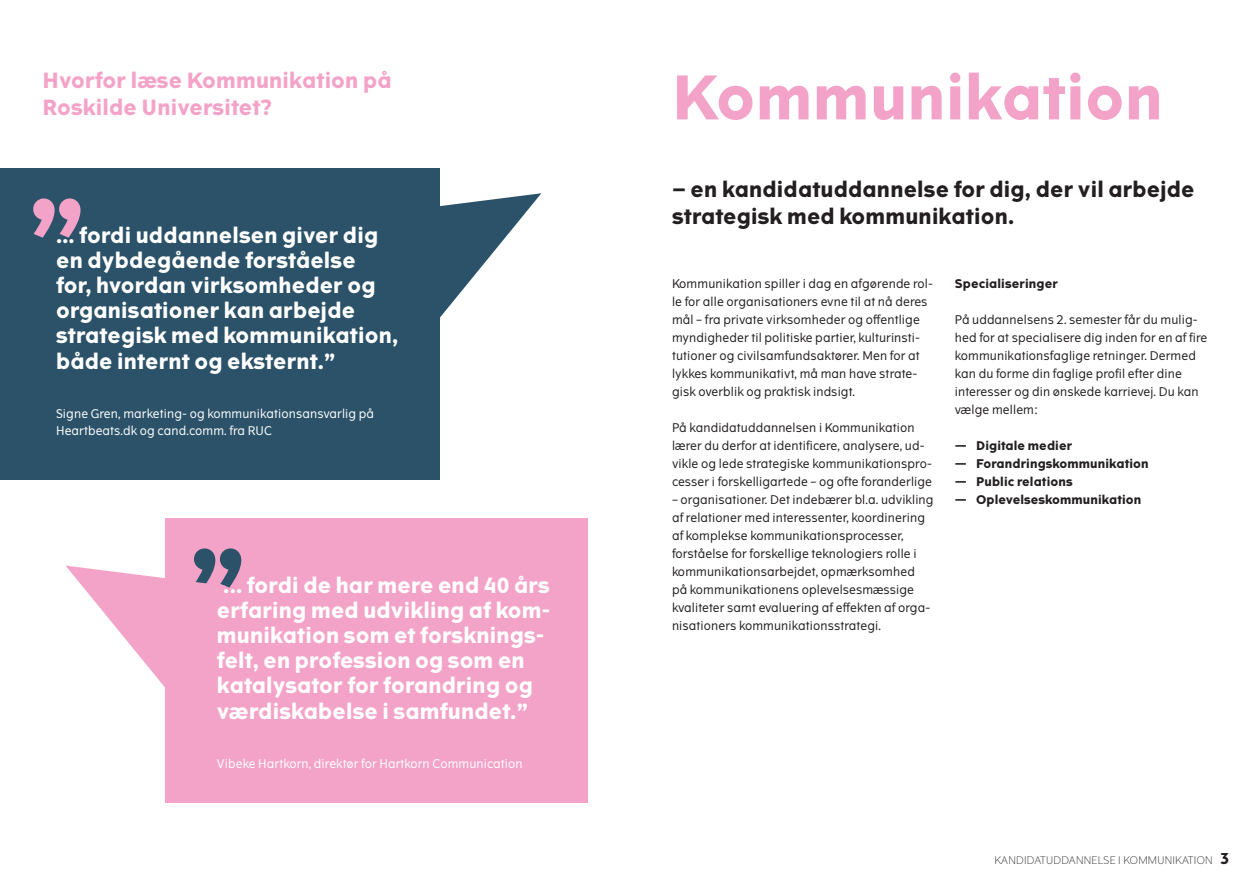
<style>
.page{position:relative;width:1259px;height:893px;background:#fff}
.page>*{position:absolute;margin:0;border:0;box-sizing:border-box;transform-origin:0 0}
.Citater{font:700 108px "The Wave";color:#f4a3c8}
.Citater-2{font:700 108px "The Wave";color:#2b5268}
.Heading_2_-_Bold_16_-_lysblå{font:700 60px "The Wave";letter-spacing:.01em;color:#f4a3c8}
.Citater-3{font:700 21px/25.2px "The Wave";letter-spacing:.01em;color:#fff}
.Heading_3_-_Bold_12{font:700 21px/27px "The Wave";letter-spacing:.01em;color:#231f20}
.Heading_2_-_Bold_16_-_lysblå-2{font:700 21px/27px "The Wave";letter-spacing:.01em;color:#f4a3c8}
.Brødtekst_Regular_8_12{font:12px/18px "The Wave";letter-spacing:.01em;color:#231f20}
.Citater-4{font:12px/16.5px "The Wave";letter-spacing:.01em;color:#fff}
.Brødtekst_Bold_8_12{font:700 12px "The Wave";letter-spacing:.01em;color:#231f20}
.t1{font:300 10.5px "The Wave";letter-spacing:.025em;color:#231f20}
.s1{font-weight:700;font-size:15px}
</style>
<div class="page">
<svg style="left:440px;top:193px;width:101px;height:125px"></svg>
<div style="left:0;top:168px;width:440px;height:312px;background:#2b5268"></div>
<div style="left:165px;top:518px;width:423px;height:285px;background:#f4a3c8"></div>
<svg style="left:66px;top:566px;width:99px;height:121px"></svg>
<p class="Heading_2_-_Bold_16_-_lysblå-2" style="left:43px;top:67px;width:350px">Hvorfor læse Kommunikation på<br>Roskilde Universitet?</p>
<p class="Citater" style="left:28px;top:170px;width:59px">”</p>
<p class="Citater-3" style="left:56px;top:223px;width:344px">… fordi uddannelsen giver dig en dybdegående forståelse<br>for, hvordan virksomheder og organisationer kan arbejde strategisk med kommunikation, både internt og eksternt.”</p>
<p class="Citater-4" style="left:56px;top:405px;width:319px">Signe Gren, marketing- og kommunikationsansvarlig på<br>Heartbeats.dk og cand.comm. fra RUC</p>
<p class="Citater-2" style="left:189px;top:520px;width:59px">”</p>
<p class="Citater-3" style="left:217px;top:573px;width:335px">.... fordi de har mere end 40 års erfaring med udvikling af kom&shy;munikation som et forsknings&shy;felt, en profession og som en katalysator for forandring og værdiskabelse i samfundet.”</p>
<p class="Citater-4" style="left:217px;top:755px;width:307px">Vibeke Hartkorn, direktør for Hartkorn Communication</p>
<p class="Heading_2_-_Bold_16_-_lysblå" style="left:672px;top:59px;width:492px">Kommunikation</p>
<p class="Heading_3_-_Bold_12" style="left:672px;top:176px;width:524px">– en kandidatuddannelse for dig, der vil arbejde strategisk med kommunikation.</p>
<p class="Brødtekst_Regular_8_12" style="left:672px;top:275px;width:262px">Kommunikation spiller i dag en afgørende rol&shy;le for alle organisationers evne til at nå deres mål – fra private virksomheder og offentlige myndigheder til politiske partier, kulturinsti&shy;tutioner og civilsamfundsaktører. Men for at lykkes kommunikativt, må man have strate&shy;gisk overblik og praktisk indsigt.</p>
<p class="Brødtekst_Regular_8_12" style="left:672px;top:419px;width:262px">På kandidatuddannelsen i Kommunikation lærer du derfor at identificere, analysere, ud&shy;vikle og lede strategiske kommunikationspro&shy;cesser i forskelligartede – og ofte foranderlige</p>
<p class="Brødtekst_Regular_8_12" style="left:672px;top:491px;width:263px">– organisationer. Det indebærer bl.a. udvikling af relationer med interessenter, koordinering af komplekse kommunikationsprocesser, forståelse for forskellige teknologiers rolle i kommunikationsarbejdet, opmærksomhed<br>på kommunikationens oplevelsesmæssige kvaliteter samt evaluering af effekten af orga&shy;nisationers kommunikationsstrategi.</p>
<p class="Brødtekst_Bold_8_12" style="left:955px;top:276px;width:104px">Specialiseringer</p>
<p class="Brødtekst_Regular_8_12" style="left:955px;top:311px;width:254px">På uddannelsens 2. semester får du mulig&shy;hed for at specialisere dig inden for en af fire kommunikationsfaglige retninger. Dermed kan du forme din faglige profil efter dine interesser og din ønskede karrievej. Du kan vælge mellem:</p>
<p class="Brødtekst_Bold_8_12" style="left:955px;top:438px;width:119px">— Digitale medier</p>
<p class="Brødtekst_Bold_8_12" style="left:955px;top:456px;width:195px">— Forandringskommunikation</p>
<p class="Brødtekst_Bold_8_12" style="left:955px;top:474px;width:119px">— Public relations</p>
<p class="Brødtekst_Bold_8_12" style="left:955px;top:492px;width:188px">— Oplevelseskommunikation</p>
<p class="t1" style="left:994px;top:854px;width:236px">KANDIDATUDDANNELSE I KOMMUNIKATION <span class="s1">3</span></p>
</div>
